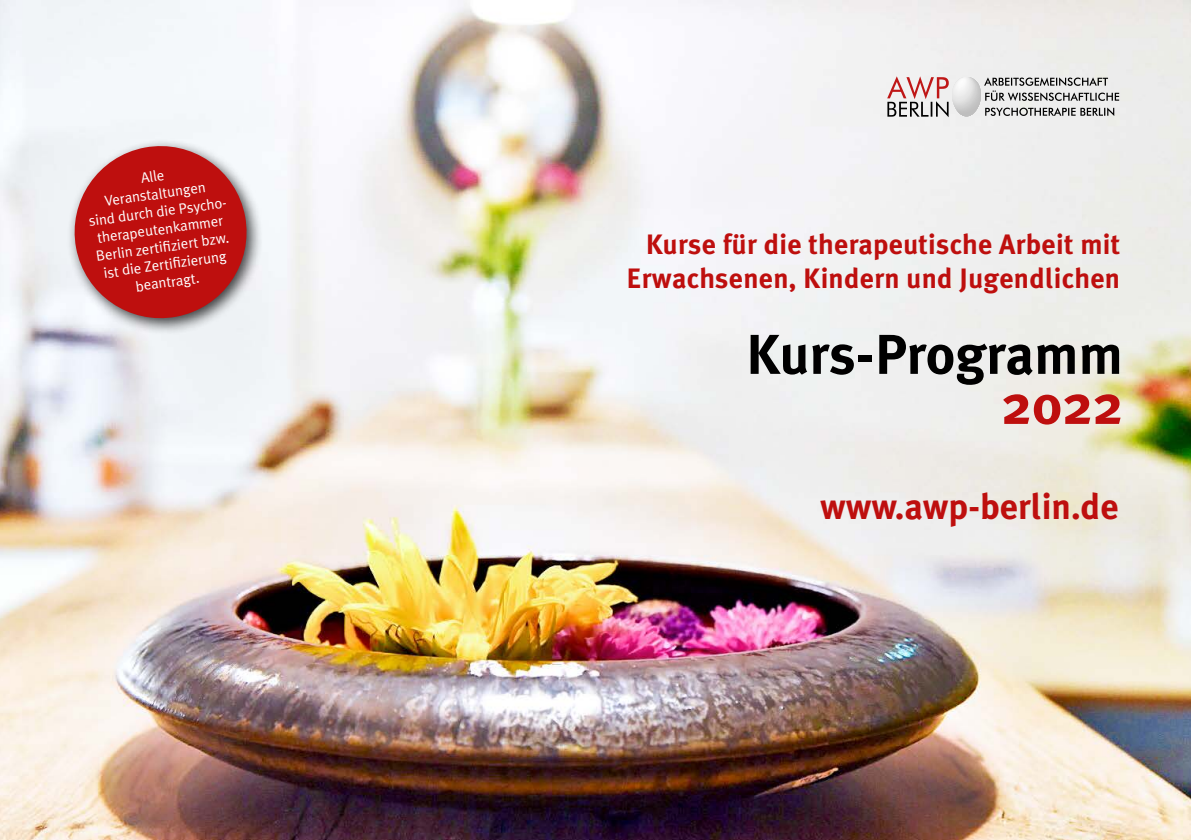
<style>
.page{position:relative;width:1191px;height:840px;background:#fff}
.page>*{position:absolute;margin:0;border:0;box-sizing:border-box;transform-origin:0 0}
.t1{font:700 56px "Meta Plus";color:#000}
.t2{font:700 56px "Meta Plus";color:#be0f0e}
.t3{font:700 36px "Meta Plus";color:#be0f0e}
.t4{font:700 28px/33.6px "Meta Plus";letter-spacing:.01em;color:#be0f0e;text-align:right}
.t5{font:14.8px/17.8px "Meta Plus Normal";color:#fff;text-align:center}
</style>
<div class="page">
<img style="left:0;top:0;width:1191px;height:839px">
<svg style="left:985px;top:107px;width:129px;height:9px"></svg>
<svg style="left:984px;top:77px;width:135px;height:24px;background:#b3b3b3"></svg>
<svg style="left:887px;top:76px;width:61px;height:41px"></svg>
<svg style="left:958px;top:77px;width:8px;height:3px"></svg>
<div style="left:67px;top:138px;width:197px;height:197px;background:#000;opacity:.75"></div>
<svg style="left:67px;top:139px;width:187px;height:186px;background:#c75353"></svg>
<p class="t5" style="left:140px;top:169px;width:25px;rotate:-8deg">Alle</p>
<p class="t5" style="left:85px;top:194px;width:141px;rotate:-8deg">Veranstaltungen<br>sind durch die Psycho&shy;therapeutenkammer<br>Berlin zertifi ziert bzw. ist die Zertifi zierung</p>
<p class="t5" style="left:134px;top:277px;width:66px;rotate:-8deg">beantragt.</p>
<p class="t4" style="left:626px;top:227px;width:495px">Kurse für die therapeutische Arbeit mit<br>Erwachsenen, Kindern und Jugendlichen</p>
<p class="t1" style="left:746px;top:322px;width:378px">Kurs-Programm</p>
<p class="t2" style="left:1001px;top:372px;width:123px">2022</p>
<p class="t3" style="left:820px;top:485px;width:300px">www.awp-berlin.de</p>
</div>
